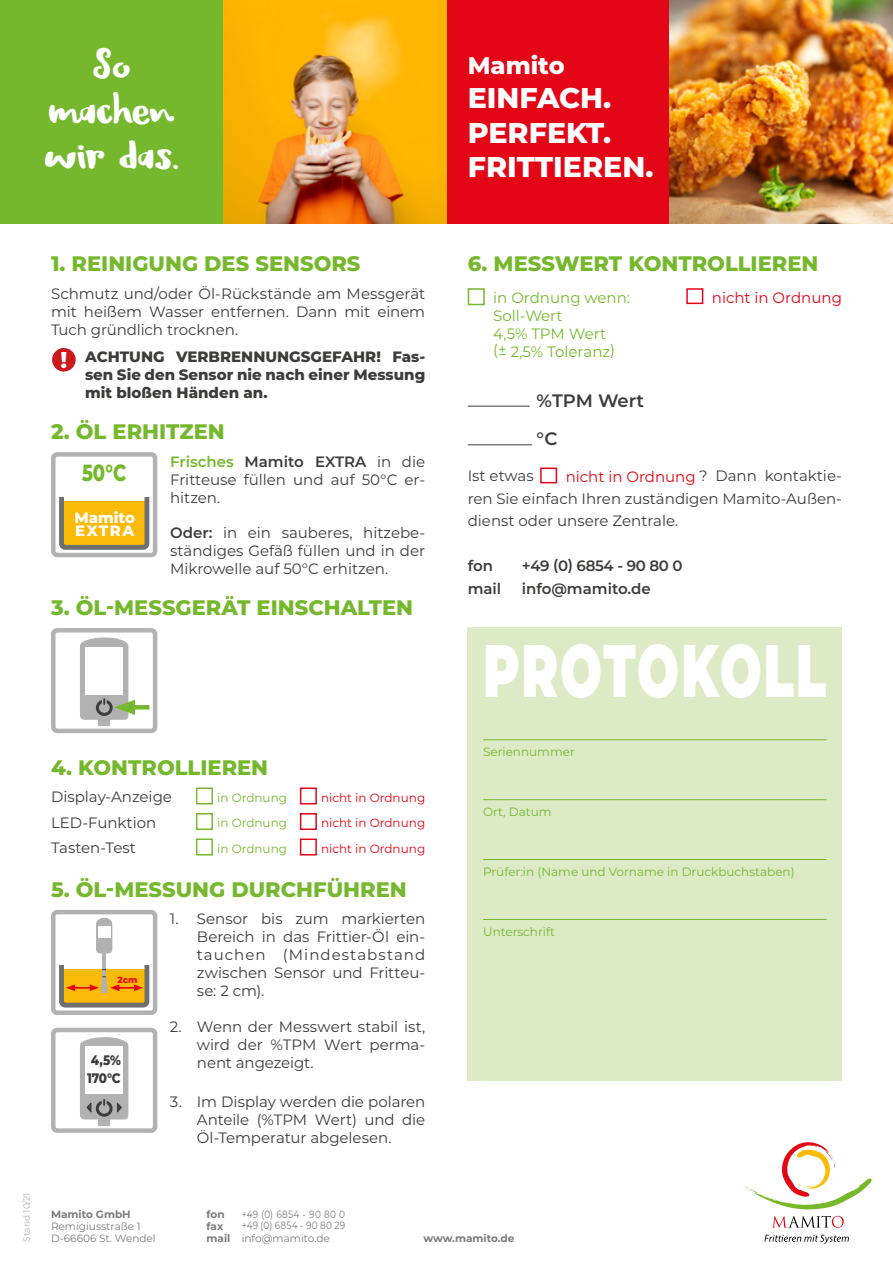
<style>
.page{position:relative;width:893px;height:1263px;background:#fff}
.page>*{position:absolute;margin:0;border:0;box-sizing:border-box;transform-origin:0 0}
.t1{font:900 74.25px "Montserrat";letter-spacing:.035em;color:#fff;scale:.67 1}
.t2{font:45px/45px "Honeyguide";letter-spacing:-.01em;color:#fff;text-align:center}
.t3{font:800 28.5px/34.5px "Montserrat";color:#fff}
.t4{font:800 24px "Montserrat";color:#fff}
.t5{font:800 23.4px "Montserrat";color:#76b82d;scale:.77 1}
.t6{font:800 21px "Montserrat";color:#76b82d}
.t7{font:600 18px/38.7px "Montserrat";color:#3c3c3b}
.t8{font:15px/18px "Montserrat";color:#3c3c3b;text-align:justify}
.t9{font:800 15px/18px "Montserrat";color:#3c3c3b;text-align:justify}
.t10{font:15px/18px "Montserrat";color:#76b82d}
.t11{font:600 15px "Montserrat";color:#3c3c3b}
.t12{font:600 15px "Montserrat";letter-spacing:-.02em;color:#3c3c3b}
.t13{font:15px "Montserrat";color:#e30617}
.t14{font:800 15px/13.5px "Montserrat";color:#fff}
.t15{font:800 13.8px/18px "Montserrat";color:#3c3c3b;scale:.87 1}
.t16{font:12px "Montserrat";color:#76b82d}
.t17{font:12px "Montserrat";color:#e30617}
.t18{font:10.5px "Montserrat";color:#7c7b7b}
.t19{font:700 10.5px/12px "Montserrat";color:#7c7b7b}
.t20{font:10.5px/11.7px "Montserrat";letter-spacing:.035em;color:#7c7b7b;scale:.85 1}
.t21{font:9px "Montserrat";color:#b3b2b2}
.t22{font:800 9px "Montserrat";color:#e30617}
.s1{font-size:22.95px;color:#fff}
.s2{font-weight:600;color:#76b82d}
.s3{font-weight:600}
.s4{color:#e30617}
</style>
<div class="page">
<div style="left:446px;top:0;width:224px;height:223px;background:#e30617"></div>
<div style="left:0;top:0;width:223px;height:223px;background:#76b82d"></div>
<img style="left:670px;top:0;width:223px;height:223px">
<img style="left:223px;top:0;width:223px;height:223px">
<svg style="left:744px;top:1142px;width:128px;height:67px"></svg>
<svg style="left:772px;top:1216px;width:72px;height:12px"></svg>
<svg style="left:764px;top:1235px;width:85px;height:9px"></svg>
<div style="left:468px;top:288px;width:17px;height:17px;border:2px solid #76b82d"></div>
<div style="left:686px;top:288px;width:17px;height:16px;border:2px solid #e30617"></div>
<div style="left:52px;top:348px;width:24px;height:23px;background:#cd191c;border-radius:50%"></div>
<svg style="left:52px;top:348px;width:10px;height:23px"></svg>
<div style="left:196px;top:787px;width:17px;height:17px;border:2px solid #76b82d"></div>
<div style="left:300px;top:787px;width:17px;height:17px;border:2px solid #e30617"></div>
<div style="left:196px;top:813px;width:17px;height:17px;border:2px solid #76b82d"></div>
<div style="left:300px;top:813px;width:17px;height:17px;border:2px solid #e30617"></div>
<div style="left:196px;top:838px;width:17px;height:17px;border:2px solid #76b82d"></div>
<div style="left:300px;top:838px;width:17px;height:17px;border:2px solid #e30617"></div>
<div style="left:468px;top:628px;width:374px;height:453px;background:#dceac6"></div>
<hr style="left:483px;top:739px;width:343px;height:1px;background:#76b82d">
<hr style="left:483px;top:799px;width:343px;height:1px;background:#76b82d">
<hr style="left:483px;top:859px;width:343px;height:1px;background:#76b82d">
<hr style="left:483px;top:919px;width:343px;height:1px;background:#76b82d">
<hr style="left:468px;top:406px;width:62px;height:1px;background:#3c3c3b">
<hr style="left:468px;top:444px;width:64px;height:1px;background:#3c3c3b">
<div style="left:51px;top:628px;width:106px;height:105px;border:4px solid #b3b2b2;border-radius:4px"></div>
<div style="left:99px;top:676px;width:11px;height:50px;background:#b2b1b1"></div>
<hr style="left:127px;top:705px;width:22px;height:4px;background:#76b82d">
<svg style="left:80px;top:637px;width:55px;height:83px"></svg>
<div style="left:96px;top:700px;width:17px;height:16px;border:3px solid #3c3c3b;border-radius:50%"></div>
<svg style="left:102px;top:697px;width:5px;height:9px"></svg>
<div style="left:51px;top:910px;width:106px;height:105px;border:4px solid #b3b2b2;border-radius:4px"></div>
<div style="left:62px;top:970px;width:85px;height:36px;background:#fbba07"></div>
<div style="left:59px;top:947px;width:90px;height:60px;border:5px solid #706f6f;border-radius:4px"></div>
<div style="left:57px;top:943px;width:94px;height:21px;background:#fff"></div>
<svg style="left:96px;top:918px;width:16px;height:35px"></svg>
<hr style="left:102px;top:936px;width:4px;height:41px;background:#b3b2b2">
<svg style="left:66px;top:976px;width:77px;height:17px"></svg>
<div style="left:98px;top:926px;width:12px;height:12px;background:#fff"></div>
<div style="left:51px;top:1028px;width:106px;height:105px;border:4px solid #b3b2b2;border-radius:4px"></div>
<div style="left:99px;top:1076px;width:11px;height:49px;background:#b2b1b1"></div>
<svg style="left:80px;top:1037px;width:48px;height:82px"></svg>
<div style="left:96px;top:1100px;width:17px;height:17px;border:3px solid #3c3c3b;border-radius:50%"></div>
<svg style="left:102px;top:1097px;width:5px;height:10px"></svg>
<div style="left:51px;top:452px;width:106px;height:105px;border:4px solid #b3b2b2;border-radius:4px"></div>
<div style="left:62px;top:502px;width:85px;height:46px;background:#fbba07"></div>
<div style="left:59px;top:490px;width:90px;height:60px;border:5px solid #706f6f;border-radius:4px"></div>
<div style="left:57px;top:486px;width:94px;height:11px;background:#fff"></div>
<div style="left:540px;top:468px;width:17px;height:15px;border:2px solid #e30617"></div>
<h2 class="t2" style="left:44px;top:44px;width:136px">So machen wir das.</h2>
<h3 class="t4" style="left:468px;top:47px;width:98px">Mamito</h3>
<h3 class="t3" style="left:468px;top:79px;width:187px">EINFACH.<br>PERFEKT.<br>FRITTIEREN.</h3>
<p class="t21" style="left:21px;top:1242px;width:51px;rotate:-90deg">Stand 10/21</p>
<h3 class="t6" style="left:51px;top:248px;width:311px">1. REINIGUNG DES SENSORS</h3>
<h3 class="t6" style="left:468px;top:248px;width:352px">6. MESSWERT KONTROLLIEREN</h3>
<p class="t10" style="left:493px;top:288px;width:138px">in Ordnung wenn:<br>Soll-Wert<br>4,5% TPM Wert<br>(± 2,5% Toleranz)</p>
<p class="t8" style="left:51px;top:284px;width:376px">Schmutz und/oder Öl-Rückstände am Messgerät</p>
<p class="t13" style="left:712px;top:287px;width:132px">nicht in Ordnung</p>
<p class="t8" style="left:51px;top:302px;width:376px">mit heißem Wasser entfernen. Dann mit einem<br>Tuch gründlich trocknen.</p>
<p class="t9" style="left:85px;top:347px;width:342px;text-indent:-24px"><span class="s1">!</span> ACHTUNG VERBRENNUNGSGEFAHR! Fas&shy;sen Sie den Sensor nie nach einer Messung mit bloßen Händen an.</p>
<p class="t7" style="left:537px;top:380px;width:109px">%TPM Wert °C</p>
<h3 class="t6" style="left:51px;top:416px;width:175px">2. ÖL ERHITZEN</h3>
<h3 class="t5" style="left:82px;top:456px;width:59px">50°C</h3>
<p class="t14" style="left:74px;top:510px;width:62px">Mamito<br>EXTRA</p>
<p class="t8" style="left:170px;top:452px;width:257px"><span class="s2">Frisches</span> <span class="s3">Mamito EXTRA</span> in die Fritteuse füllen und auf 50°C er&shy;hitzen.</p>
<p class="t8" style="left:170px;top:523px;width:257px"><span class="s3">Oder:</span> in ein sauberes, hitzebe&shy;ständiges Gefäß füllen und in der Mikrowelle auf 50°C erhitzen.</p>
<h3 class="t6" style="left:51px;top:592px;width:364px">3. ÖL-MESSGERÄT EINSCHALTEN</h3>
<h3 class="t6" style="left:51px;top:752px;width:219px">4. KONTROLLIEREN</h3>
<p class="t8" style="left:51px;top:787px;width:123px">Display-Anzeige</p>
<p class="t16" style="left:217px;top:789px;width:71px">in Ordnung</p>
<p class="t17" style="left:321px;top:789px;width:106px">nicht in Ordnung</p>
<p class="t8" style="left:51px;top:813px;width:107px">LED-Funktion</p>
<p class="t16" style="left:217px;top:815px;width:71px">in Ordnung</p>
<p class="t17" style="left:321px;top:815px;width:106px">nicht in Ordnung</p>
<p class="t8" style="left:51px;top:838px;width:86px">Tasten-Test</p>
<p class="t16" style="left:217px;top:840px;width:71px">in Ordnung</p>
<p class="t17" style="left:321px;top:840px;width:106px">nicht in Ordnung</p>
<h3 class="t6" style="left:51px;top:874px;width:357px">5. ÖL-MESSUNG DURCHFÜHREN</h3>
<p class="t22" style="left:117px;top:973px;width:22px">2cm</p>
<p class="t15" style="left:87px;top:1051px;width:40px">4,5%<br>170°C</p>
<p class="t8" style="left:197px;top:909px;width:230px;text-indent:-27px">1. Sensor bis zum markierten Bereich in das Frittier-Öl ein&shy;tauchen (Mindestabstand zwischen Sensor und Fritteu&shy;se: 2 cm).</p>
<p class="t8" style="left:197px;top:1017px;width:230px;text-indent:-27px">2. Wenn der Messwert stabil ist, wird der %TPM Wert perma&shy;nent angezeigt.</p>
<p class="t8" style="left:197px;top:1092px;width:230px;text-indent:-27px">3. Im Display werden die polaren Anteile (%TPM Wert) und die Öl-Temperatur abgelesen.</p>
<p class="t8" style="left:468px;top:464px;width:376px;line-height:22.5px;text-indent:98px"><span class="s4">nicht in Ordnung</span> ? Dann kontaktie&shy;ren Sie einfach Ihren zuständigen Mamito-Außen&shy;dienst oder unsere Zentrale.</p>
<p class="t11" style="left:468px;top:555px;width:27px">fon</p>
<p class="t12" style="left:522px;top:555px;width:162px">+49 (0) 6854 - 90 80 0</p>
<p class="t11" style="left:468px;top:577px;width:35px">mail</p>
<p class="t11" style="left:522px;top:577px;width:130px">info@mamito.de</p>
<p class="t8" style="left:468px;top:466px;width:68px">Ist etwas</p>
<h1 class="t1" style="left:483px;top:614px;width:514px">PROTOKOLL</h1>
<p class="t16" style="left:483px;top:744px;width:93px">Seriennummer</p>
<p class="t16" style="left:483px;top:804px;width:70px">Ort, Datum</p>
<p class="t16" style="left:483px;top:864px;width:313px">Prüfer:in (Name und Vorname in Druckbuchstaben)</p>
<p class="t16" style="left:483px;top:923px;width:73px">Unterschrift</p>
<p class="t19" style="left:51px;top:1207px;width:81px">Mamito GmbH</p>
<p class="t18" style="left:51px;top:1219px;width:91px">Remigiusstraße 1</p>
<p class="t19" style="left:207px;top:1207px;width:25px">fon fax mail</p>
<p class="t20" style="left:242px;top:1208px;width:123px">+49 (0) 6854 - 90 80 0 +49 (0) 6854 - 90 80 29</p>
<p class="t18" style="left:51px;top:1231px;width:106px">D-66606 St. Wendel</p>
<p class="t18" style="left:242px;top:1231px;width:90px">info@mamito.de</p>
<p class="t19" style="left:423px;top:1231px;width:93px">www.mamito.de</p>
</div>
